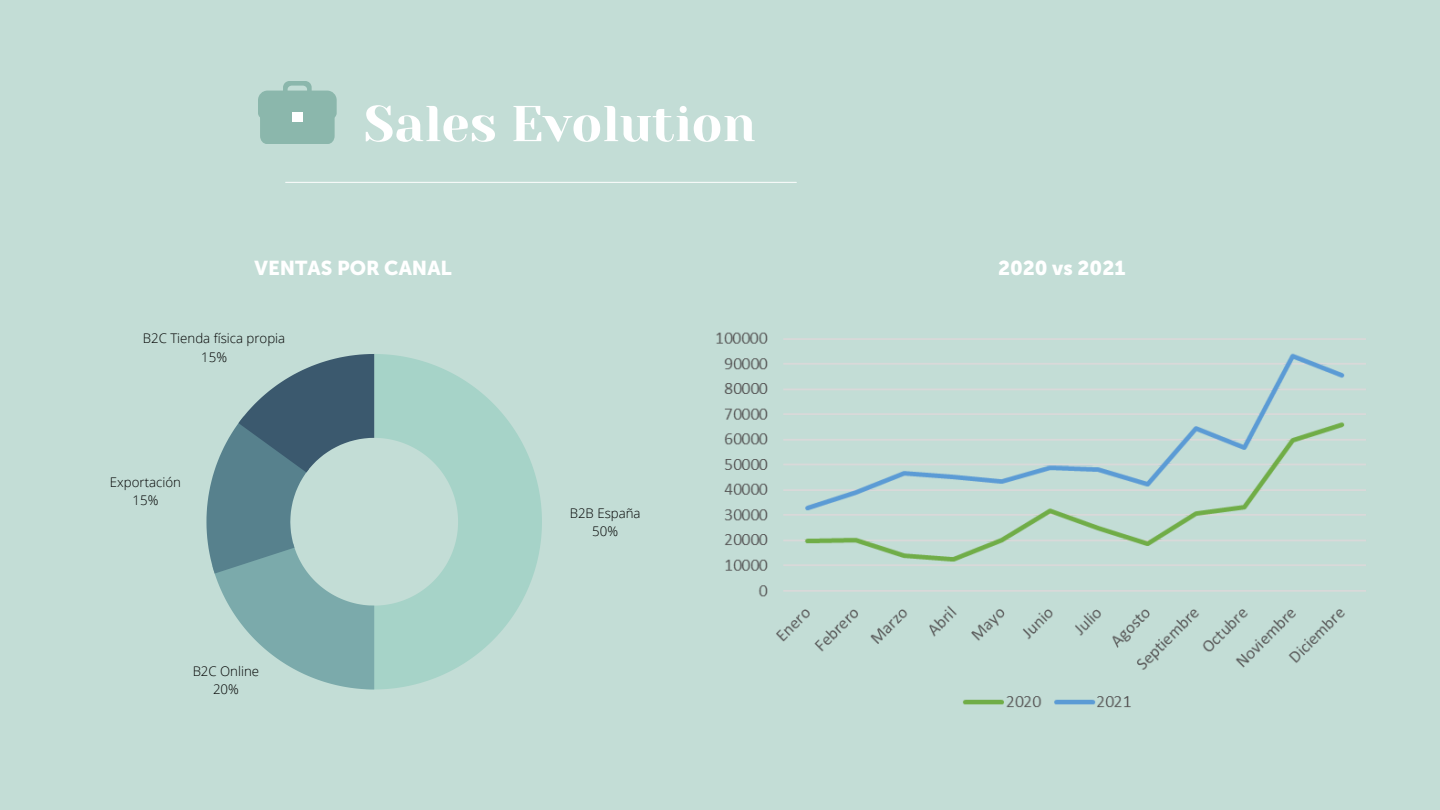
<style>
.page{position:relative;width:1440px;height:810px;background:#c3ddd6}
.page>*{position:absolute;margin:0;border:0;box-sizing:border-box;transform-origin:0 0}
.t1{font:50.3px "Yeseva One";color:#fff}
.t2{font:20px "Museo Sans 900";color:#fff}
.t3{font:300 13.3px "Open Sans";color:#000}
</style>
<div class="page">
<svg style="left:258px;top:81px;width:79px;height:63px"></svg>
<div style="left:292px;top:112px;width:11px;height:10px;background:#fff"></div>
<svg style="left:375px;top:354px;width:167px;height:335px;fill:#a6d3c8"></svg>
<svg style="left:206px;top:354px;width:169px;height:335px"></svg>
<img style="left:716px;top:332px;width:650px;height:376px">
<hr style="left:286px;top:182px;width:510px;height:1px;background:#fff">
<p class="t1" style="left:364px;top:95px;width:393px">Sales Evolution</p>
<p class="t2" style="left:255px;top:256px;width:199px">VENTAS POR CANAL</p>
<p class="t2" style="left:998px;top:256px;width:129px">2020 vs 2021</p>
<p class="t3" style="left:143px;top:329px;width:144px">B2C Tienda física propia</p>
<p class="t3" style="left:201px;top:347px;width:27px">15%</p>
<p class="t3" style="left:110px;top:473px;width:72px">Exportación</p>
<p class="t3" style="left:133px;top:491px;width:27px">15%</p>
<p class="t3" style="left:193px;top:662px;width:68px">B2C Online</p>
<p class="t3" style="left:213px;top:680px;width:27px">20%</p>
<p class="t3" style="left:570px;top:503px;width:72px">B2B España</p>
<p class="t3" style="left:592px;top:522px;width:27px">50%</p>
</div>
